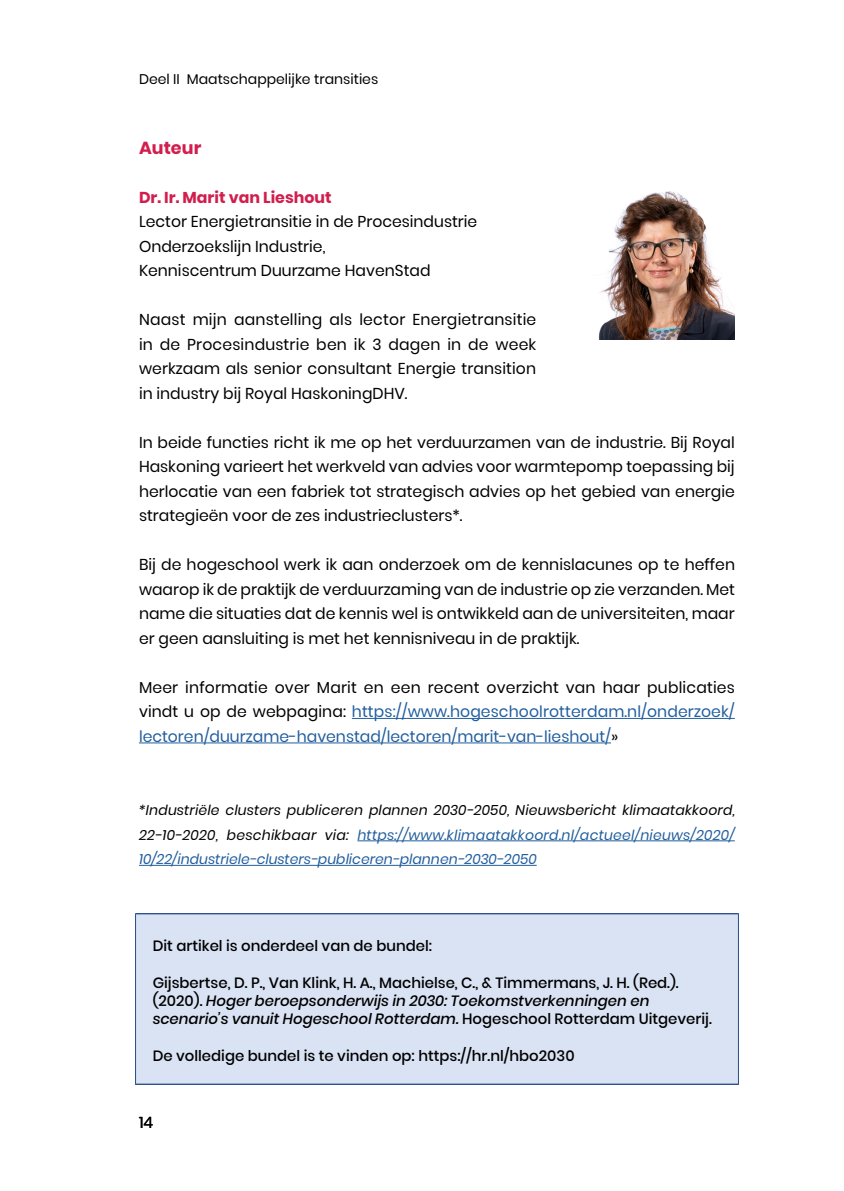
<style>
.page{position:relative;width:844px;height:1191px;background:#fff}
.page>*{position:absolute;margin:0;border:0;box-sizing:border-box;transform-origin:0 0}
.H2-kop_auteurs{font:700 17.5px "Poppins";letter-spacing:.01em;color:#d11e4d}
.P-Platte_tekst___E{font:15.75px/24.5px "Poppins";color:#000;text-align:justify}
.P-Platte_tekst___E-2{font:15.75px/24.5px "Poppins";color:#215e9e;text-align:justify}
.P-Platte_tekst_zonde{font:15.75px "Poppins";color:#000}
.P-Naam___E{font:700 15.75px "Poppins";color:#d11e4d}
.t1{font:500 14.88px/17.8px "Poppins";color:#000}
.P-Platte_tekst___E-3{font:italic 14px/24.5px "Poppins";color:#215e9e;text-align:justify}
.t2{font:14px "Poppins";color:#000}
.s1{color:#000}
.s2{font-style:italic}
</style>
<div class="page">
<img style="left:599px;top:192px;width:135px;height:147px">
<hr style="left:352px;top:718px;width:382px;height:1px;background:#215e9e">
<hr style="left:139px;top:742px;width:472px;height:1px;background:#215e9e">
<hr style="left:357px;top:840px;width:377px;height:1px;background:#215e9e">
<hr style="left:139px;top:865px;width:397px;height:1px;background:#215e9e">
<div style="left:136px;top:913px;width:602px;height:171px;background:#dae3f3"></div>
<p class="t2" style="left:139px;top:71px;width:241px">Deel II Maatschappelijke transities</p>
<h2 class="H2-kop_auteurs" style="left:139px;top:137px;width:64px">Auteur</h2>
<p class="P-Naam___E" style="left:139px;top:188px;width:194px">Dr. Ir. Marit van Lieshout</p>
<p class="P-Platte_tekst_zonde" style="left:139px;top:212px;width:340px">Lector Energietransitie in de Procesindustrie</p>
<p class="P-Platte_tekst_zonde" style="left:139px;top:237px;width:188px">Onderzoekslijn Industrie,</p>
<p class="P-Platte_tekst_zonde" style="left:139px;top:261px;width:293px">Kenniscentrum Duurzame HavenStad</p>
<p class="P-Platte_tekst___E" style="left:139px;top:307px;width:399px">Naast mijn aanstelling als lector Energietransitie in de Procesindustrie ben ik 3 dagen in de week werkzaam als senior consultant Energie transition in industry bij Royal HaskoningDHV.</p>
<p class="P-Platte_tekst___E" style="left:139px;top:430px;width:597px">In beide functies richt ik me op het verduurzamen van de industrie. Bij Royal Haskoning varieert het werkveld van advies voor warmtepomp toepassing bij herlocatie van een fabriek tot strategisch advies op het gebied van energie strategieën voor de zes industrieclusters*.</p>
<p class="P-Platte_tekst___E" style="left:139px;top:552px;width:597px">Bij de hogeschool werk ik aan onderzoek om de kennislacunes op te heffen waarop ik de praktijk de verduurzaming van de industrie op zie verzanden. Met name die situaties dat de kennis wel is ontwikkeld aan de universiteiten, maar er geen aansluiting is met het kennisniveau in de praktijk.</p>
<p class="P-Platte_tekst___E-2" style="left:139px;top:675px;width:597px"><span class="s1">Meer informatie over Marit en een recent overzicht van haar publicaties vindt u op de webpagina:</span> https://www.hogeschoolrotterdam.nl/onderzoek/ lectoren/duurzame-havenstad/lectoren/marit-van-lieshout/<span class="s1">»</span></p>
<p class="P-Platte_tekst___E-3" style="left:139px;top:798px;width:597px"><span class="s1">*Industriële clusters publiceren plannen 2030-2050, Nieuwsbericht klimaatakkoord, 22-10-2020, beschikbaar via:</span> https://www.klimaatakkoord.nl/actueel/nieuws/2020/ 10/22/industriele-clusters-publiceren-plannen-2030-2050</p>
<p class="t1" style="left:153px;top:937px;width:281px">Dit artikel is onderdeel van de bundel:</p>
<p class="t1" style="left:153px;top:974px;width:560px">Gijsbertse, D. P., Van Klink, H. A., Machielse, C., &amp; Timmermans, J. H. (Red.). (2020). <span class="s2">Hoger beroepsonderwijs in 2030: Toekomstverkenningen en scenario’s vanuit Hogeschool Rotterdam.</span> Hogeschool Rotterdam Uitgeverij.</p>
<p class="t1" style="left:153px;top:1046px;width:423px">De volledige bundel is te vinden op: https://hr.nl/hbo2030</p>
<p class="P-Platte_tekst___E" style="left:139px;top:1110px;width:16px">14</p>
</div>
